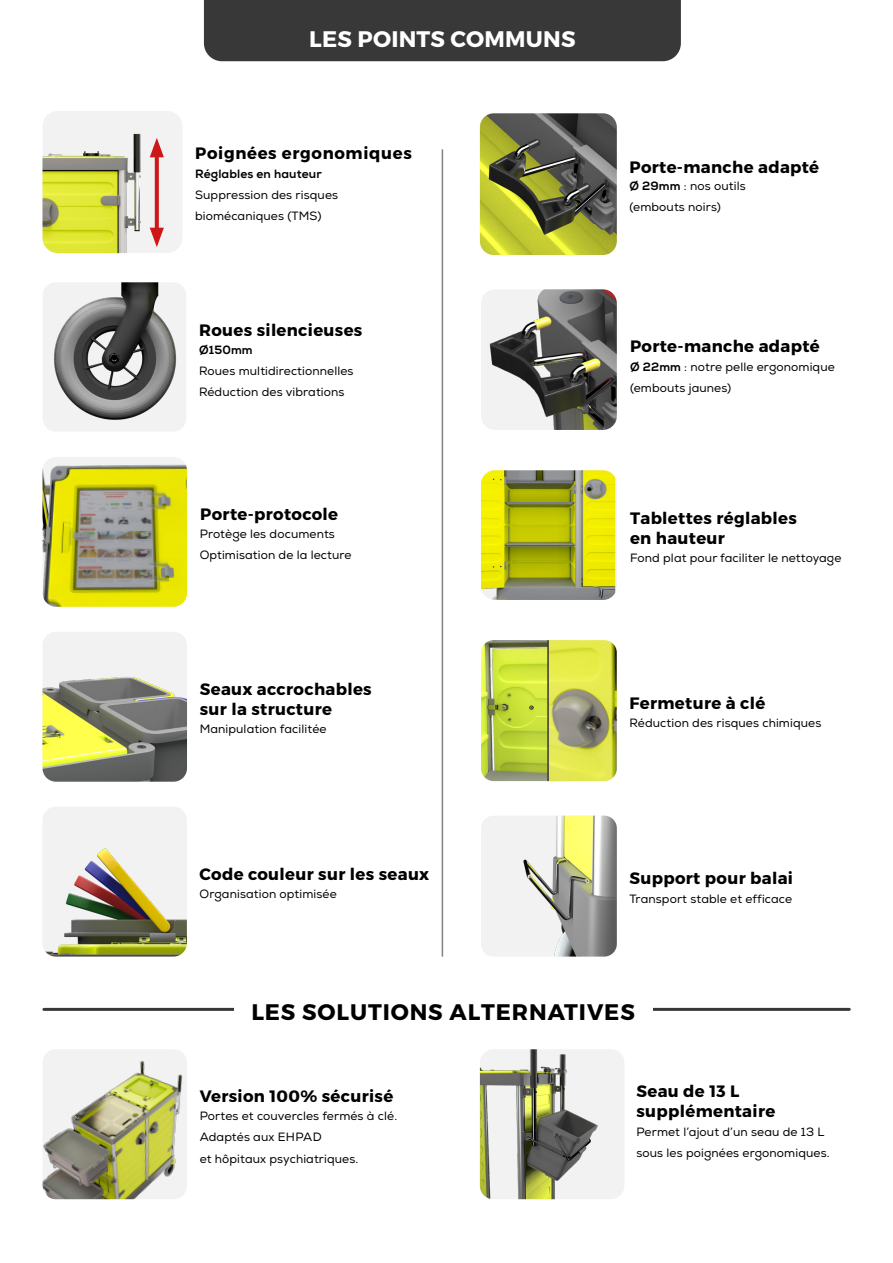
<style>
.page{position:relative;width:893px;height:1263px;background:#fff}
.page>*{position:absolute;margin:0;border:0;box-sizing:border-box;transform-origin:0 0}
.t1{font:700 22.5px "Montserrat";letter-spacing:.04em;color:#000}
.t2{font:700 22.5px "Montserrat";letter-spacing:.01em;color:#fff}
.t3{font:700 16.5px/19.8px "Montserrat";letter-spacing:.02em;color:#000}
.t4{font:700 16.5px "Montserrat";letter-spacing:.04em;color:#000}
.t5{font:12px/21px "Nexa";letter-spacing:.01em;color:#000}
.t6{font:800 12px "Nexa";letter-spacing:.01em;color:#000}
.s1{font-weight:800}
</style>
<div class="page">
<div style="left:204px;top:0;width:477px;height:61px;background:#383838"></div>
<hr style="left:442px;top:149px;width:1px;height:807px;background:#000">
<hr style="left:44px;top:1008px;width:805px;height:3px;background:#383838">
<div style="left:234px;top:995px;width:419px;height:29px;background:#fff"></div>
<img style="left:43px;top:457px;width:144px;height:150px">
<img style="left:43px;top:632px;width:144px;height:150px">
<img style="left:43px;top:807px;width:144px;height:149px">
<img style="left:43px;top:1050px;width:144px;height:149px">
<img style="left:480px;top:1049px;width:144px;height:150px">
<img style="left:43px;top:282px;width:143px;height:149px">
<img style="left:43px;top:111px;width:139px;height:142px">
<svg style="left:155px;top:157px;width:4px;height:71px"></svg>
<svg style="left:150px;top:138px;width:14px;height:19px"></svg>
<svg style="left:150px;top:228px;width:14px;height:19px"></svg>
<img style="left:480px;top:113px;width:137px;height:142px">
<img style="left:481px;top:470px;width:134px;height:130px">
<img style="left:481px;top:816px;width:136px;height:140px">
<img style="left:481px;top:289px;width:136px;height:141px">
<img style="left:481px;top:640px;width:66px;height:141px">
<img style="left:549px;top:640px;width:68px;height:141px">
<hr style="left:547px;top:640px;width:2px;height:141px;background:#383838">
<h1 class="t2" style="left:309px;top:25px;width:268px">LES POINTS COMMUNS</h1>
<h2 class="t4" style="left:195px;top:143px;width:218px">Poignées ergonomiques</h2>
<p class="t6" style="left:195px;top:166px;width:128px">Réglables en hauteur</p>
<p class="t5" style="left:195px;top:184px;width:145px">Suppression des risques biomécaniques (TMS)</p>
<h2 class="t3" style="left:199px;top:320px;width:165px">Roues silencieuses</h2>
<p class="t6" style="left:199px;top:343px;width:55px">Ø150mm</p>
<p class="t5" style="left:199px;top:361px;width:156px">Roues multidirectionnelles<br>Réduction des vibrations</p>
<h2 class="t3" style="left:200px;top:504px;width:139px">Porte-protocole</h2>
<p class="t5" style="left:200px;top:524px;width:153px">Protège les documents<br>Optimisation de la lecture</p>
<h2 class="t3" style="left:200px;top:679px;width:173px">Seaux accrochables sur la structure</h2>
<p class="t5" style="left:200px;top:719px;width:128px">Manipulation facilitée</p>
<h2 class="t3" style="left:200px;top:864px;width:231px">Code couleur sur les seaux</h2>
<p class="t5" style="left:200px;top:884px;width:139px">Organisation optimisée</p>
<h2 class="t3" style="left:629px;top:157px;width:191px">Porte-manche adapté</h2>
<p class="t5" style="left:629px;top:176px;width:118px"><span class="s1">Ø 29mm</span> : nos outils (embouts noirs)</p>
<h2 class="t3" style="left:630px;top:337px;width:191px">Porte-manche adapté</h2>
<p class="t5" style="left:630px;top:356px;width:206px"><span class="s1">Ø 22mm</span> : notre pelle ergonomique (embouts jaunes)</p>
<h2 class="t3" style="left:630px;top:508px;width:168px">Tablettes réglables en hauteur</h2>
<p class="t5" style="left:630px;top:548px;width:213px">Fond plat pour faciliter le nettoyage</p>
<h2 class="t3" style="left:630px;top:693px;width:137px">Fermeture à clé</h2>
<p class="t5" style="left:630px;top:713px;width:193px">Réduction des risques chimiques</p>
<h2 class="t3" style="left:630px;top:868px;width:165px">Support pour balai</h2>
<p class="t5" style="left:630px;top:889px;width:164px">Transport stable et efficace</p>
<h1 class="t1" style="left:251px;top:998px;width:385px">LES SOLUTIONS ALTERNATIVES</h1>
<h2 class="t3" style="left:200px;top:1086px;width:195px">Version 100% sécurisé</h2>
<p class="t5" style="left:200px;top:1106px;width:199px">Portes et couvercles fermés à clé.<br>Adaptés aux EHPAD<br>et hôpitaux psychiatriques.</p>
<h2 class="t3" style="left:636px;top:1082px;width:140px">Seau de 13 L supplémentaire</h2>
<p class="t5" style="left:636px;top:1121px;width:195px">Permet l’ajout d’un seau de 13 L sous les poignées ergonomiques.</p>
</div>
